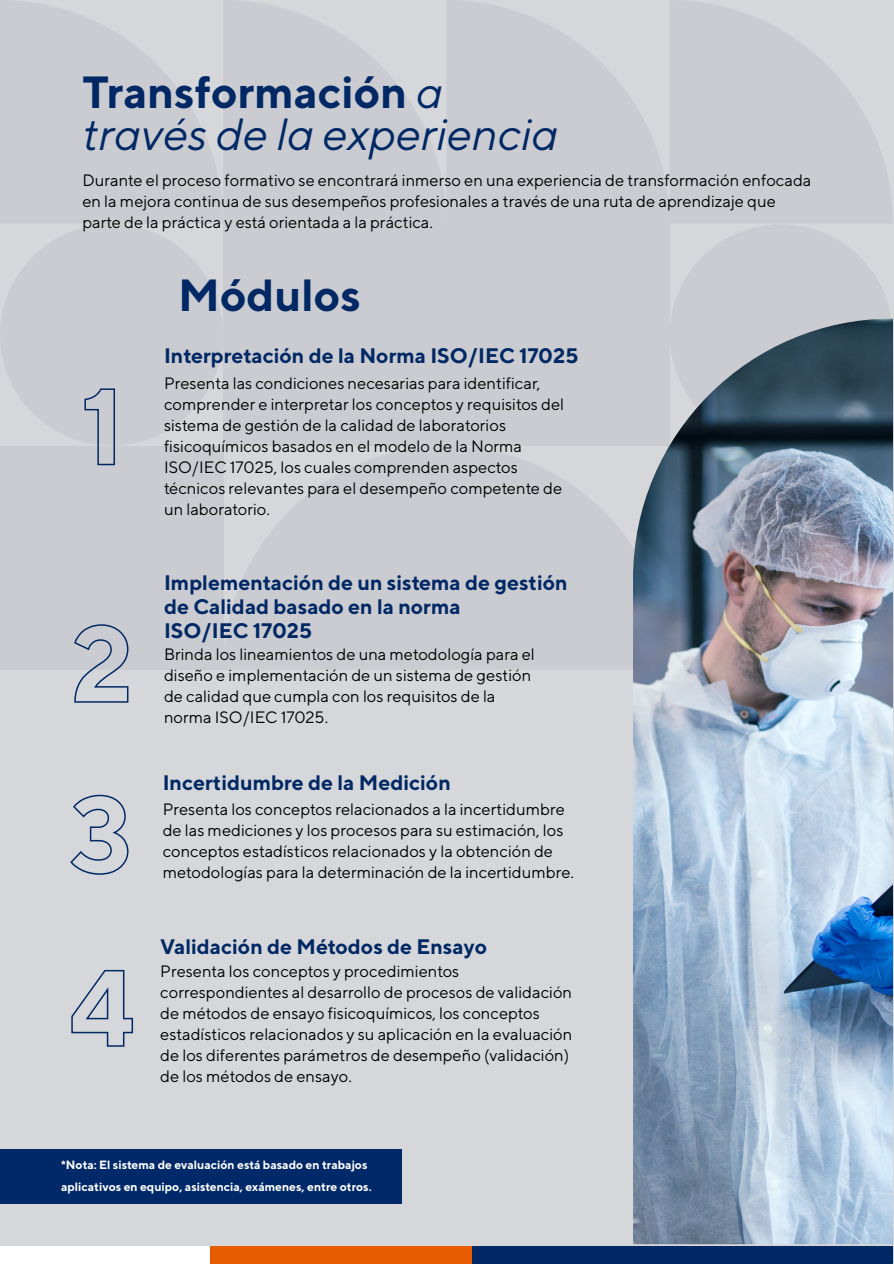
<style>
.page{position:relative;width:894px;height:1264px;background:#fff}
.page>*{position:absolute;margin:0;border:0;box-sizing:border-box;transform-origin:0 0}
.t1{font:italic 45px/42px "TT Norms";color:#002864}
.t2{font:700 45px "TT Norms";color:#002864}
.t3{font:700 21px/24px "TT Norms";color:#002864}
.t4{font:16.5px/21px "TT Norms";color:#000}
.t5{font:700 12px/21.9px "TT Norms";color:#fff}
.s1{font-weight:700;font-style:normal}
</style>
<div class="page">
<div style="left:0;top:0;width:894px;height:1263px;background:#d5d7db"></div>
<svg style="left:223px;top:446px;width:410px;height:224px;fill:#cbccd1"></svg>
<div style="left:0;top:446px;width:223px;height:224px;background:#cbccd1"></div>
<svg style="left:0;top:0;width:223px;height:223px;fill:#cbccd1"></svg>
<svg style="left:223px;top:0;width:223px;height:224px;fill:#cbccd1"></svg>
<svg style="left:446px;top:0;width:223px;height:224px;fill:#cbccd1"></svg>
<div style="left:0;top:224px;width:223px;height:222px;background:#cbccd1;border-radius:50%"></div>
<svg style="left:670px;top:0;width:222px;height:223px;fill:#cbccd1"></svg>
<div style="left:670px;top:224px;width:222px;height:222px;background:#cbccd1;border-radius:50%"></div>
<div style="left:223px;top:224px;width:447px;height:222px;background:#cbccd1"></div>
<img style="left:633px;top:318px;width:260px;height:926px">
<div style="left:0;top:1246px;width:211px;height:18px;background:#fff"></div>
<div style="left:211px;top:1246px;width:262px;height:18px;background:#e85c00"></div>
<div style="left:473px;top:1246px;width:420px;height:18px;background:#002864"></div>
<svg style="left:84px;top:388px;width:31px;height:78px"></svg>
<svg style="left:74px;top:624px;width:55px;height:79px"></svg>
<svg style="left:70px;top:794px;width:59px;height:81px"></svg>
<svg style="left:71px;top:969px;width:63px;height:78px"></svg>
<div style="left:0;top:1149px;width:401px;height:55px;background:#002969"></div>
<h1 class="t1" style="left:82px;top:70px;width:477px"><span class="s1">Transformación</span> a través de la experiencia</h1>
<p class="t4" style="left:82px;top:170px;width:730px">Durante el proceso formativo se encontrará inmerso en una experiencia de transformación enfocada en la mejora continua de sus desempeños profesionales a través de una ruta de aprendizaje que parte de la práctica y está orientada a la práctica.</p>
<h1 class="t2" style="left:178px;top:267px;width:184px">Módulos</h1>
<p class="t3" style="left:164px;top:344px;width:416px">Interpretación de la Norma ISO/IEC 17025</p>
<p class="t4" style="left:164px;top:373px;width:402px">Presenta las condiciones necesarias para identificar, comprender e interpretar los conceptos y requisitos del sistema de gestión de la calidad de laboratorios fisicoquímicos basados en el modelo de la Norma ISO/IEC 17025, los cuales comprenden aspectos técnicos relevantes para el desempeño competente de un laboratorio.</p>
<p class="t3" style="left:164px;top:570px;width:405px">Implementación de un sistema de gestión de Calidad basado en la norma<br>ISO/IEC 17025</p>
<p class="t4" style="left:164px;top:643px;width:372px">Brinda los lineamientos de una metodología para el diseño e implementación de un sistema de gestión de calidad que cumpla con los requisitos de la norma ISO/IEC 17025.</p>
<p class="t3" style="left:163px;top:770px;width:290px">Incertidumbre de la Medición</p>
<p class="t4" style="left:163px;top:798px;width:413px">Presenta los conceptos relacionados a la incertidumbre de las mediciones y los procesos para su estimación, los conceptos estadísticos relacionados y la obtención de metodologías para la determinación de la incertidumbre.</p>
<p class="t3" style="left:160px;top:934px;width:328px">Validación de Métodos de Ensayo</p>
<p class="t4" style="left:160px;top:960px;width:414px">Presenta los conceptos y procedimientos correspondientes al desarrollo de procesos de validación de métodos de ensayo fisicoquímicos, los conceptos estadísticos relacionados y su aplicación en la evaluación de los diferentes parámetros de desempeño (validación) de los métodos de ensayo.</p>
<p class="t5" style="left:61px;top:1153px;width:312px">*Nota: El sistema de evaluación está basado en trabajos aplicativos en equipo, asistencia, exámenes, entre otros.</p>
</div>
